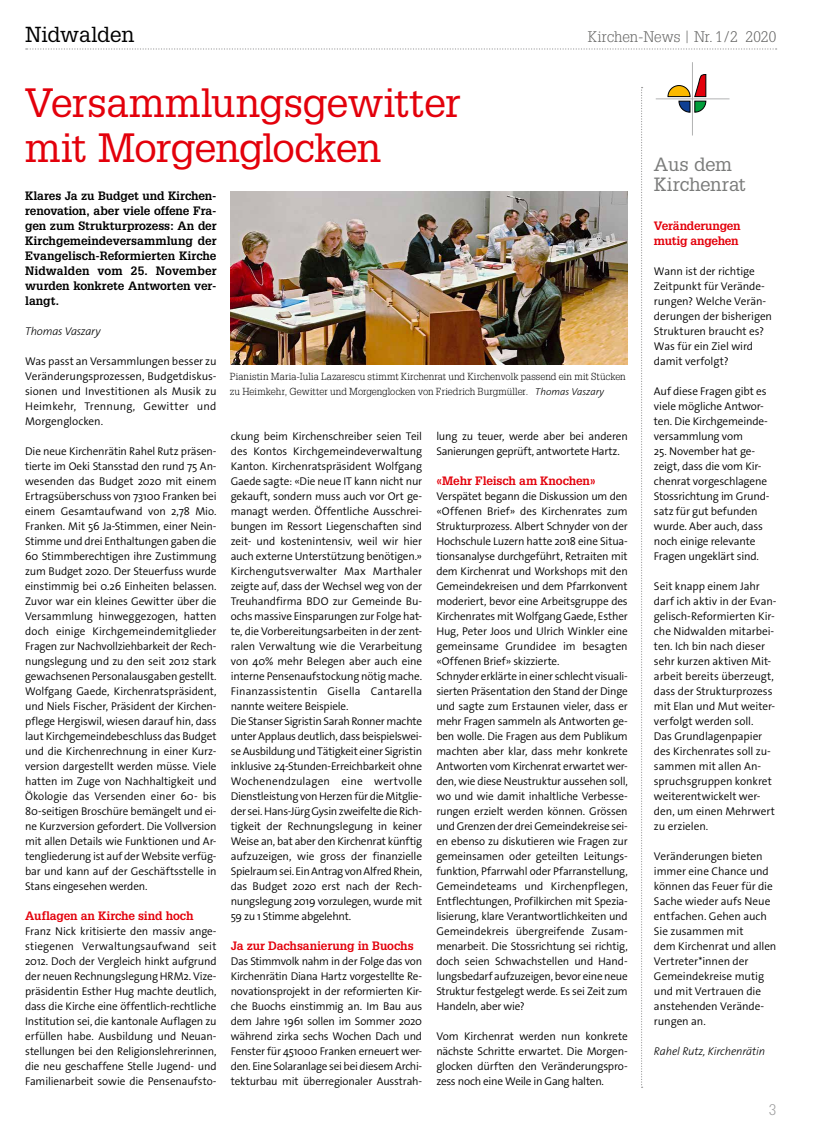
<style>
.page{position:relative;width:833px;height:1134px;background:#fff}
.page>*{position:absolute;margin:0;border:0;box-sizing:border-box;transform-origin:0 0}
.t1{font:40px/45px "Glypha LT Std";letter-spacing:-.02em;color:#e3000b}
.t2{font:21.25px "Glypha LT Std";letter-spacing:-.01em;color:#000}
.t3{font:18.75px/20px "Glypha LT Std";letter-spacing:-.015em;color:#7a7b7a}
.t4{font:300 15px "Glypha LT Std";color:#626261}
.t5{font:300 15px "Glypha LT Std";color:#9c9c9d}
.t6{font:700 11.88px/15px "Glypha LT Std";color:#000;text-align:justify}
.t7{font:700 11.88px/15px "Glypha LT Std";letter-spacing:-.01em;color:#e3000b}
.t8{font:300 11.25px/15px "The Sans Os F";letter-spacing:-.01em;color:#000}
.t9{font:italic 300 11.25px "The Sans Os F";letter-spacing:-.015em;color:#000}
.t10{font:300 10px/15px "Glypha LT Std";letter-spacing:.005em;color:#000}
.s1{font-family:"The Sans Os F";font-style:italic}
</style>
<div class="page">
<svg style="left:26px;top:48px;width:750px;height:2px"></svg>
<svg style="left:641px;top:87px;width:1px;height:1001px"></svg>
<svg style="left:667px;top:74px;width:39px;height:39px"></svg>
<hr style="left:692px;top:62px;width:1px;height:73px;background:#b1b2b3">
<hr style="left:656px;top:98px;width:73px;height:1px;background:#b1b2b3">
<img style="left:230px;top:191px;width:398px;height:174px">
<h2 class="t2" style="left:25px;top:22px;width:111px">Nidwalden</h2>
<h3 class="t4" style="left:588px;top:28px;width:190px">Kirchen-News <sup>|</sup> Nr. 1/2 2020</h3>
<h1 class="t1" style="left:25px;top:79px;width:437px">Versammlungsgewitter mit Morgenglocken</h1>
<p class="t6" style="left:25px;top:188px;width:193px">Klares Ja zu Budget und Kirchen&shy;renovation, aber viele offene Fra&shy;gen zum Strukturprozess: An der Kirchgemeindeversammlung der Evangelisch-Reformierten Kirche Nidwalden vom 25. November wurden konkrete Antworten ver&shy;langt.</p>
<p class="t9" style="left:25px;top:324px;width:77px">Thomas Vaszary</p>
<p class="t8" style="left:25px;top:353px;width:193px;text-align:justify">Was passt an Versammlungen besser zu Veränderungsprozessen, Budgetdiskus&shy;sionen und Investitionen als Musik zu Heimkehr, Trennung, Gewitter und Morgenglocken.</p>
<p class="t8" style="left:25px;top:443px;width:193px;text-align:justify">Die neue Kirchenrätin Rahel Rutz präsen&shy;tierte im Oeki Stansstad den rund 75 An&shy;wesenden das Budget 2020 mit einem Ertragsüberschuss von 73100 Franken bei einem Gesamtaufwand von 2,78 Mio.<br>Franken. Mit 56 Ja-Stimmen, einer Nein-Stimme und drei Enthaltungen gaben die 60 Stimmberechtigen ihre Zustimmung zum Budget 2020. Der Steuerfuss wurde einstimmig bei 0.26 Einheiten belassen.<br>Zuvor war ein kleines Gewitter über die Versammlung hinweggezogen, hatten doch einige Kirchgemeindemitglieder Fragen zur Nachvollziehbarkeit der Rech&shy;nungslegung und zu den seit 2012 stark gewachsenen Personalausgaben gestellt.<br>Wolfgang Gaede, Kirchenratspräsident, und Niels Fischer, Präsident der Kirchen&shy;pflege Hergiswil, wiesen darauf hin, dass laut Kirchgemeindebeschluss das Budget und die Kirchenrechnung in einer Kurz&shy;version dargestellt werden müsse. Viele hatten im Zuge von Nachhaltigkeit und Ökologie das Versenden einer 60- bis 80-seitigen Broschüre bemängelt und ei&shy;ne Kurzversion gefordert. Die Vollversion mit allen Details wie Funktionen und Ar&shy;tengliederung ist auf der Website verfüg&shy;bar und kann auf der Geschäftsstelle in Stans eingesehen werden.</p>
<p class="t7" style="left:25px;top:908px;width:170px">Auflagen an Kirche sind hoch</p>
<p class="t8" style="left:25px;top:923px;width:193px;text-align:justify">Franz Nick kritisierte den massiv ange&shy;stiegenen Verwaltungsaufwand seit 2012. Doch der Vergleich hinkt aufgrund der neuen Rechnungslegung HRM2. Vize&shy;präsidentin Esther Hug machte deutlich, dass die Kirche eine öffentlich-rechtliche Institution sei, die kantonale Auflagen zu erfüllen habe. Ausbildung und Neuan&shy;stellungen bei den Religionslehrerinnen, die neu geschaffene Stelle Jugend- und Familienarbeit sowie die Pensenaufsto-</p>
<p class="t10" style="left:230px;top:369px;width:397px">Pianistin Maria-Iulia Lazarescu stimmt Kirchenrat und Kirchenvolk passend ein mit Stücken zu Heimkehr, Gewitter und Morgenglocken von Friedrich Burgmüller. <span class="s1">Thomas Vaszary</span></p>
<p class="t8" style="left:231px;top:428px;width:193px">ckung beim Kirchenschreiber seien Teil des Kontos Kirchgemeindeverwaltung Kanton. Kirchenratspräsident Wolfgang Gaede sagte: «Die neue IT kann nicht nur gekauft, sondern muss auch vor Ort ge&shy;managt werden. Öffentliche Ausschrei&shy;bungen im Ressort Liegenschaften sind zeit- und kostenintensiv, weil wir hier auch externe Unterstützung benötigen.» Kirchengutsverwalter Max Marthaler zeigte auf, dass der Wechsel weg von der Treuhandfirma BDO zur Gemeinde Bu&shy;ochs massive Einsparungen zur Folge hat&shy;te, die Vorbereitungsarbeiten in der zent&shy;ralen Verwaltung wie die Verarbeitung von 40% mehr Belegen aber auch eine interne Pensenaufstockung nötig mache.<br>Finanzassistentin Gisella Cantarella nannte weitere Beispiele.<br>Die Stanser Sigristin Sarah Ronner machte unter Applaus deutlich, dass beispielswei&shy;se Ausbildung und Tätigkeit einer Sigristin inklusive 24-Stunden-Erreichbarkeit ohne Wochenendzulagen eine wertvolle Dienstleistung von Herzen für die Mitglie&shy;der sei. Hans-Jürg Gysin zweifelte die Rich&shy;tigkeit der Rechnungslegung in keiner Weise an, bat aber den Kirchenrat künftig aufzuzeigen, wie gross der finanzielle Spielraum sei. Ein Antrag von Alfred Rhein, das Budget 2020 erst nach der Rech&shy;nungslegung 2019 vorzulegen, wurde mit 59 zu 1 Stimme abgelehnt.</p>
<p class="t7" style="left:231px;top:938px;width:184px">Ja zur Dachsanierung in Buochs</p>
<p class="t8" style="left:231px;top:953px;width:193px;text-align:justify">Das Stimmvolk nahm in der Folge das von Kirchenrätin Diana Hartz vorgestellte Re&shy;novationsprojekt in der reformierten Kir&shy;che Buochs einstimmig an. Im Bau aus dem Jahre 1961 sollen im Sommer 2020 während zirka sechs Wochen Dach und Fenster für 451000 Franken erneuert wer&shy;den. Eine Solaranlage sei bei diesem Archi&shy;tekturbau mit überregionaler Ausstrah-</p>
<p class="t8" style="left:436px;top:428px;width:193px">lung zu teuer, werde aber bei anderen<br>Sanierungen geprüft, antwortete Hartz.</p>
<p class="t7" style="left:436px;top:473px;width:161px">«Mehr Fleisch am Knochen»</p>
<p class="t8" style="left:436px;top:488px;width:193px">Verspätet begann die Diskussion um den «Offenen Brief» des Kirchenrates zum Strukturprozess. Albert Schnyder von der Hochschule Luzern hatte 2018 eine Situa&shy;tionsanalyse durchgeführt, Retraiten mit dem Kirchenrat und Workshops mit den Gemeindekreisen und dem Pfarrkonvent moderiert, bevor eine Arbeitsgruppe des Kirchenrates mit Wolfgang Gaede, Esther Hug, Peter Joos und Ulrich Winkler eine gemeinsame Grundidee im besagten «Offenen Brief» skizzierte.<br>Schnyder erklärte in einer schlecht visuali&shy;sierten Präsentation den Stand der Dinge und sagte zum Erstaunen vieler, dass er mehr Fragen sammeln als Antworten ge&shy;ben wolle. Die Fragen aus dem Publikum machten aber klar, dass mehr konkrete Antworten vom Kirchenrat erwartet wer&shy;den, wie diese Neustruktur aussehen soll, wo und wie damit inhaltliche Verbesse&shy;rungen erzielt werden können. Grössen und Grenzen der drei Gemeindekreise sei&shy;en ebenso zu diskutieren wie Fragen zur gemeinsamen oder geteilten Leitungs&shy;funktion, Pfarrwahl oder Pfarranstellung, Gemeindeteams und Kirchenpflegen, Entflechtungen, Profilkirchen mit Spezia&shy;lisierung, klare Verantwortlichkeiten und Gemeindekreis übergreifende Zusam&shy;menarbeit. Die Stossrichtung sei richtig, doch seien Schwachstellen und Hand&shy;lungsbedarf aufzuzeigen, bevor eine neue Struktur festgelegt werde. Es sei Zeit zum Handeln, aber wie?</p>
<p class="t8" style="left:436px;top:1028px;width:193px;text-align:justify">Vom Kirchenrat werden nun konkrete nächste Schritte erwartet. Die Morgen&shy;glocken dürften den Veränderungspro&shy;zess noch eine Weile in Gang halten.</p>
<h3 class="t3" style="left:654px;top:154px;width:93px">Aus dem<br>Kirchenrat</h3>
<p class="t7" style="left:654px;top:218px;width:88px">Veränderungen mutig angehen</p>
<p class="t8" style="left:654px;top:263px;width:120px">Wann ist der richtige<br>Zeitpunkt für Verände&shy;rungen? Welche Verän&shy;derungen der bisherigen<br>Strukturen braucht es?<br>Was für ein Ziel wird damit verfolgt?</p>
<p class="t8" style="left:654px;top:383px;width:115px">Auf diese Fragen gibt es viele mögliche Antwor&shy;ten. Die Kirchgemeinde&shy;versammlung vom</p>
<p class="t8" style="left:654px;top:443px;width:117px">25. November hat ge&shy;zeigt, dass die vom Kir&shy;chenrat vorgeschlagene<br>Stossrichtung im Grund&shy;satz für gut befunden wurde. Aber auch, dass noch einige relevante<br>Fragen ungeklärt sind.</p>
<p class="t8" style="left:654px;top:578px;width:124px">Seit knapp einem Jahr darf ich aktiv in der Evan&shy;gelisch-Reformierten Kir&shy;che Nidwalden mitarbei&shy;ten. Ich bin nach dieser sehr kurzen aktiven Mit&shy;arbeit bereits überzeugt, dass der Strukturprozess mit Elan und Mut weiter&shy;verfolgt werden soll.<br>Das Grundlagenpapier des Kirchenrates soll zu&shy;sammen mit allen An&shy;spruchsgruppen konkret weiterentwickelt wer&shy;den, um einen Mehrwert zu erzielen.</p>
<p class="t8" style="left:654px;top:848px;width:124px">Veränderungen bieten immer eine Chance und können das Feuer für die<br>Sache wieder aufs Neue entfachen. Gehen auch<br>Sie zusammen mit<br>dem Kirchenrat und allen<br>Vertreter*innen der<br>Gemeindekreise mutig und mit Vertrauen die anstehenden Verände&shy;rungen an.</p>
<p class="t9" style="left:654px;top:1043px;width:113px">Rahel Rutz, Kirchenrätin</p>
<h3 class="t5" style="left:768px;top:1101px;width:9px">3</h3>
</div>
